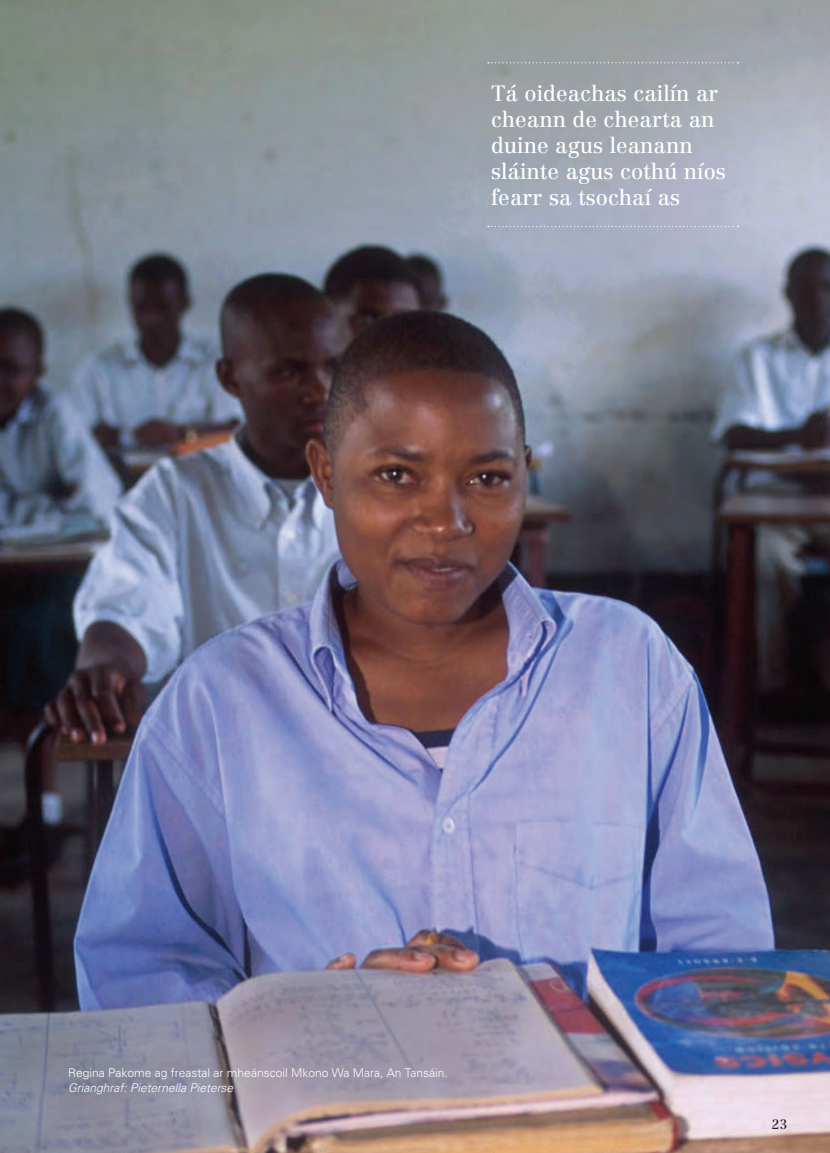
<style>
.page{position:relative;width:830px;height:1153px;background:#fff}
.page>*{position:absolute;margin:0;border:0;box-sizing:border-box;transform-origin:0 0}
.t1{font:21.75px/26.1px "Centennial LT";color:#fff}
.t2{font:13.5px "Centennial LT";color:#231f20}
.t3{font:300 12px/14.4px "Univers";color:#fff}
.s1{font-style:italic}
</style>
<div class="page">
<img style="left:0;top:0;width:829px;height:1152px">
<svg style="left:487px;top:62px;width:251px;height:1px"></svg>
<svg style="left:487px;top:226px;width:251px;height:1px"></svg>
<p class="t1" style="left:491px;top:80px;width:236px">Tá oideachas cailín ar cheann de chearta an duine agus leanann sláinte agus cothú níos fearr sa tsochaí as</p>
<p class="t3" style="left:68px;top:1065px;width:381px">Regina Pakome ag freastal ar mheánscoil Mkono Wa Mara, An Tansáin.<br><span class="s1">Grianghraf: Pieternella Pieterse</span></p>
<p class="t2" style="left:771px;top:1116px;width:17px">23</p>
</div>
